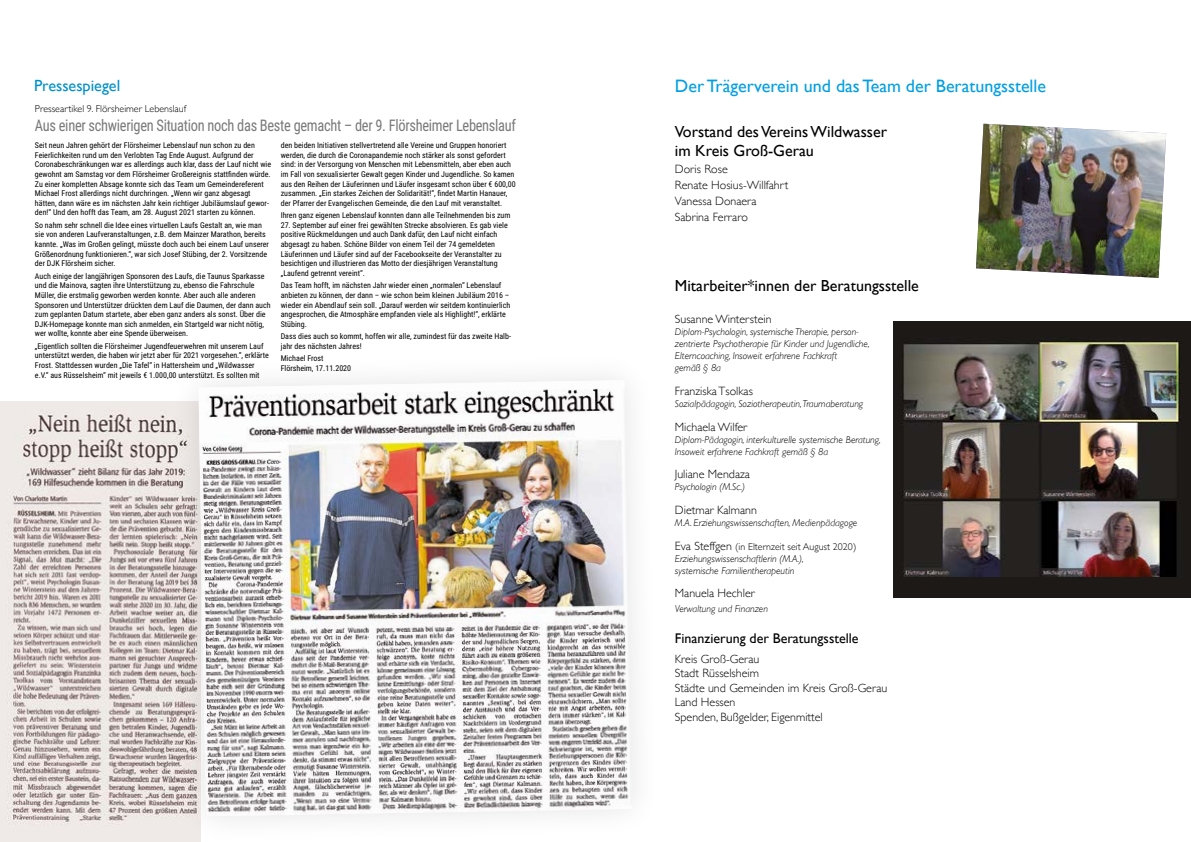
<style>
.page{position:relative;width:1191px;height:842px;background:#fff}
.page>*{position:absolute;margin:0;border:0;box-sizing:border-box;transform-origin:0 0}
.t1{font:18px "Gill Sans";color:#009fe3}
.t2{font:16.2px "Gill Sans";color:#0090c7}
.t3{font:16px/19.2px "Gill Sans";color:#000}
.t4{font:16px "Roboto Condensed";letter-spacing:-.02em;color:#797979;scale:.9 1}
.t5{font:14px "Gill Sans";color:#000}
.t6{font:300 12px/14.4px "Gill Sans";color:#000}
.t7{font:italic 300 10px/12px "Gill Sans";color:#000}
.t8{font:300 10px "Gill Sans";color:#000}
.t9{font:8px/9.6px "Roboto Condensed";color:#000}
.s1{font-style:normal;font-size:12px}
.s2{font-style:normal}
</style>
<div class="page">
<img style="left:893px;top:321px;width:298px;height:276px">
<img style="left:976px;top:124px;width:190px;height:154px">
<div style="left:0;top:402px;width:200px;height:440px;background:#efeae7"></div>
<img style="left:7px;top:410px;width:162px;height:415px">
<div style="left:169px;top:351px;width:493px;height:491px;background:#000;opacity:.11"></div>
<img style="left:198px;top:380px;width:434px;height:436px">
<h2 class="t2" style="left:34px;top:76px;width:88px">Pressespiegel</h2>
<h1 class="t1" style="left:675px;top:75px;width:373px">Der Trägerverein und das Team der Beratungsstelle</h1>
<h3 class="t3" style="left:675px;top:121px;width:214px">Vorstand des Vereins Wildwasser im Kreis Groß-Gerau</h3>
<h3 class="t6" style="left:675px;top:160px;width:115px;line-height:16px">Doris Rose<br>Renate Hosius-Willfahrt<br>Vanessa Donaera<br>Sabrina Ferraro</h3>
<p class="t8" style="left:35px;top:101px;width:153px">Presseartikel 9. Flörsheimer Lebenslauf</p>
<h3 class="t4" style="left:35px;top:114px;width:536px">Aus einer schwierigen Situation noch das Beste gemacht – der 9. Flörsheimer Lebenslauf</h3>
<p class="t9" style="left:35px;top:140px;width:238px">Seit neun Jahren gehört der Flörsheimer Lebenslauf nun schon zu den Feierlichkeiten rund um den Verlobten Tag Ende August. Aufgrund der Coronabeschränkungen war es allerdings auch klar, dass der Lauf nicht wie gewohnt am Samstag vor dem Flörsheimer Großereignis stattfinden würde.<br>Zu einer kompletten Absage konnte sich das Team um Gemeindereferent Michael Frost allerdings nicht durchringen. „Wenn wir ganz abgesagt hätten, dann wäre es im nächsten Jahr kein richtiger Jubiläumslauf gewor&shy;den!“ Und den hofft das Team, am 28. August 2021 starten zu können.</p>
<p class="t9" style="left:35px;top:220px;width:235px">So nahm sehr schnell die Idee eines virtuellen Laufs Gestalt an, wie man sie von anderen Laufveranstaltungen, z.B. dem Mainzer Marathon, bereits kannte. „Was im Großen gelingt, müsste doch auch bei einem Lauf unserer Größenordnung funktionieren.“, war sich Josef Stübing, der 2. Vorsitzende der DJK Flörsheim sicher.</p>
<p class="t9" style="left:35px;top:271px;width:237px">Auch einige der langjährigen Sponsoren des Laufs, die Taunus Sparkasse und die Mainova, sagten ihre Unterstützung zu, ebenso die Fahrschule Müller, die erstmalig geworben werden konnte. Aber auch alle anderen Sponsoren und Unterstützer drückten dem Lauf die Daumen, der dann auch zum geplanten Datum startete, aber eben ganz anders als sonst. Über die DJK-Homepage konnte man sich anmelden, ein Startgeld war nicht nötig, wer wollte, konnte aber eine Spende überweisen.</p>
<p class="t9" style="left:35px;top:341px;width:235px">„Eigentlich sollten die Flörsheimer Jugendfeuerwehren mit unserem Lauf unterstützt werden, die haben wir jetzt aber für 2021 vorgesehen.“, erklärte Frost. Stattdessen wurden „Die Tafel“ in Hattersheim und „Wildwasser e.V.“ aus Rüsselsheim“ mit jeweils € 1.000,00 unterstützt. Es sollten mit</p>
<p class="t9" style="left:281px;top:140px;width:236px">den beiden Initiativen stellvertretend alle Vereine und Gruppen honoriert werden, die durch die Coronapandemie noch stärker als sonst gefordert sind: in der Versorgung von Menschen mit Lebensmitteln, aber eben auch im Fall von sexualisierter Gewalt gegen Kinder und Jugendliche. So kamen aus den Reihen der Läuferinnen und Läufer insgesamt schon über € 600,00 zusammen. „Ein starkes Zeichen der Solidarität!“, findet Martin Hanauer, der Pfarrer der Evangelischen Gemeinde, die den Lauf mit veranstaltet.</p>
<p class="t9" style="left:281px;top:210px;width:231px">Ihren ganz eigenen Lebenslauf konnten dann alle Teilnehmenden bis zum</p>
<p class="t9" style="left:281px;top:220px;width:228px">27. September auf einer frei gewählten Strecke absolvieren. Es gab viele positive Rückmeldungen und auch Dank dafür, den Lauf nicht einfach abgesagt zu haben. Schöne Bilder von einem Teil der 74 gemeldeten Läuferinnen und Läufer sind auf der Facebookseite der Veranstalter zu besichtigen und illustrieren das Motto der diesjährigen Veranstaltung „Laufend getrennt vereint“.</p>
<p class="t9" style="left:281px;top:280px;width:231px">Das Team hofft, im nächsten Jahr wieder einen „normalen“ Lebenslauf anbieten zu können, der dann – wie schon beim kleinen Jubiläum 2016 – wieder ein Abendlauf sein soll. „Darauf werden wir seitdem kontinuierlich angesprochen, die Atmosphäre empfanden viele als Highlight!“, erklärte Stübing.</p>
<p class="t9" style="left:281px;top:331px;width:232px">Dass dies auch so kommt, hoffen wir alle, zumindest für das zweite Halb&shy;jahr des nächsten Jahres!</p>
<p class="t9" style="left:281px;top:353px;width:72px">Michael Frost<br>Flörsheim, 17.11.2020</p>
<h3 class="t3" style="left:675px;top:276px;width:245px">Mitarbeiter*innen der Beratungsstelle</h3>
<h3 class="t6" style="left:675px;top:312px;width:98px">Susanne Winterstein</h3>
<p class="t7" style="left:675px;top:326px;width:196px">Diplom-Psychologin, systemische Therapie, person&shy;zentrierte Psychotherapie für Kinder und Jugendliche, Elterncoaching, Insoweit erfahrene Fachkraft<br>gemäß § 8a</p>
<h3 class="t6" style="left:675px;top:383px;width:80px">Franziska Tsolkas</h3>
<p class="t7" style="left:675px;top:398px;width:190px">Sozialpädagogin, Soziotherapeutin, Traumaberatung</p>
<h3 class="t6" style="left:675px;top:419px;width:74px">Michaela Wilfer</h3>
<p class="t7" style="left:675px;top:433px;width:207px">Diplom-Pädagogin, interkulturelle systemische Beratung,<br>Insoweit erfahrene Fachkraft gemäß § 8a</p>
<h3 class="t6" style="left:675px;top:467px;width:77px">Juliane Mendaza</h3>
<p class="t7" style="left:675px;top:481px;width:72px">Psychologin (M.Sc.)</p>
<h3 class="t6" style="left:675px;top:502px;width:84px">Dietmar Kalmann</h3>
<p class="t7" style="left:675px;top:517px;width:184px">M.A. Erziehungswissenschaften, Medienpädagoge</p>
<p class="t7" style="left:675px;top:540px;width:183px"><span class="s1">Eva Steffgen</span> <span class="s2">(in Elternzeit seit August 2020)<br></span>Erziehungswissenschaftlerin (M.A.),<br>systemische Familientherapeutin</p>
<h3 class="t6" style="left:675px;top:586px;width:81px">Manuela Hechler</h3>
<p class="t7" style="left:675px;top:602px;width:95px">Verwaltung und Finanzen</p>
<h3 class="t5" style="left:675px;top:630px;width:185px">Finanzierung der Beratungsstelle</h3>
<h3 class="t6" style="left:675px;top:651px;width:214px">Kreis Groß-Gerau<br>Stadt Rüsselsheim<br>Städte und Gemeinden im Kreis Groß-Gerau<br>Land Hessen<br>Spenden, Bußgelder, Eigenmittel</h3>
</div>
